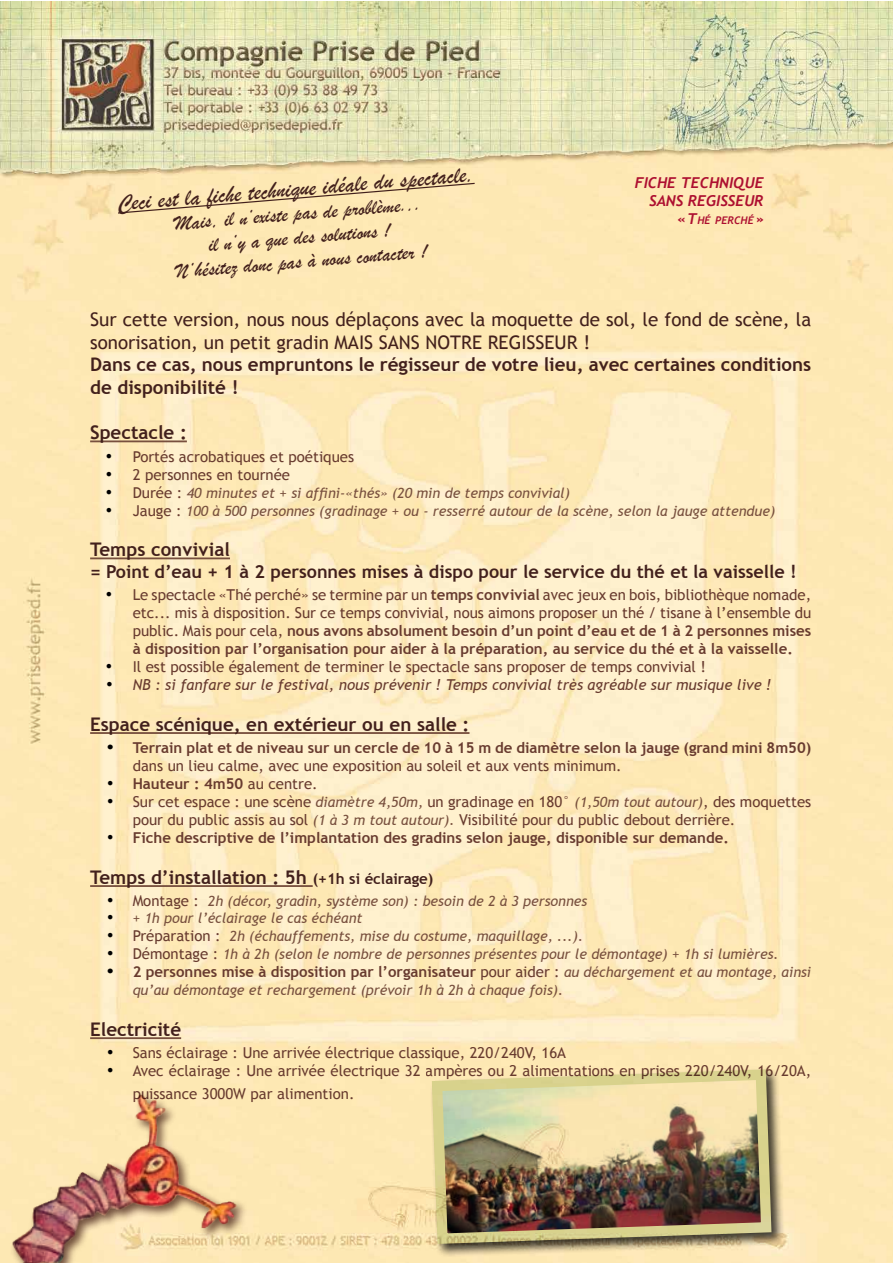
<style>
.page{position:relative;width:893px;height:1263px;background:#fff}
.page>*{position:absolute;margin:0;border:0;box-sizing:border-box;transform-origin:0 0}
.t1{font:24px "Brush Script";color:#42201c}
.t2{font:21px/24px "Brush Script";color:#42201c;text-align:center}
.t3{font:700 18.75px/22.5px "Trebuchet MS";color:#42201c}
.t4{font:18.75px/22.5px "Trebuchet MS";color:#42201c}
.t5{font:700 18px "Trebuchet MS";color:#42201c}
.t6{font:15px/18px "Trebuchet MS";color:#683b2f}
.t7{font:700 15px/18px "Trebuchet MS";color:#683b2f}
.t8{font:italic 15px "Trebuchet MS";color:#683b2f}
.t9{font:italic 700 15px "Trebuchet";color:#ad0f30}
.t10{font:italic 700 15px "Trebuchet";color:#ad0f30}
.t11{font:italic 14.25px "Trebuchet MS";color:#78503e}
.t12{font:italic 700 10.5px "Trebuchet";color:#ad0f30}
.s1{font-size:15px}
.s2{font-family:"Times New Roman";font-size:18px;color:#000}
.s3{font-family:"Times New Roman";font-style:normal;font-size:18px;color:#000}
.s4{font-style:normal;font-size:15px;color:#683b2f}
.s5{font-weight:700}
.s6{font-weight:400}
.s7{font-family:"Times New Roman";font-weight:400;font-size:18px;color:#000}
.s8{font-style:italic;font-size:14.25px;color:#78503e}
.s9{font-weight:400;font-style:italic;font-size:14.25px;color:#78503e}
</style>
<div class="page">
<img style="left:0;top:1px;width:893px;height:1262px">
<hr style="left:90px;top:440px;width:97px;height:2px;background:#78503e">
<hr style="left:90px;top:557px;width:140px;height:2px;background:#78503e">
<hr style="left:90px;top:732px;width:379px;height:2px;background:#78503e">
<hr style="left:90px;top:885px;width:223px;height:2px;background:#78503e">
<hr style="left:90px;top:1037px;width:91px;height:2px;background:#78503e">
<div style="left:10px;top:1091px;width:238px;height:172px;background:#42201c;opacity:.75"></div>
<img style="left:11px;top:1094px;width:226px;height:169px">
<div style="left:117px;top:182px;width:359px;height:32px;background:#fde8b3"></div>
<div style="left:430px;top:1068px;width:355px;height:190px;background:#000;opacity:.75"></div>
<img style="left:427px;top:1064px;width:350px;height:185px">
<h1 class="t1" style="left:116px;top:188px;width:359px;rotate:-5deg">Ceci est la fiche technique idéale du spectacle.</h1>
<h2 class="t2" style="left:171px;top:212px;width:254px;rotate:-5deg">Mais, il n’existe pas de problème... il n’y a que des solutions !<br>N’hésitez donc pas à nous contacter !</h2>
<p class="t9" style="left:635px;top:173px;width:130px">FICHE TECHNIQUE</p>
<p class="t10" style="left:649px;top:191px;width:115px">SANS REGISSEUR</p>
<p class="t12" style="left:677px;top:213px;width:88px"><span class="s1">«T</span>HÉ PERCHÉ <span class="s1">»</span></p>
<p class="t4" style="left:90px;top:309px;width:723px">Sur cette version, nous nous déplaçons avec la moquette de sol, le fond de scène, la sonorisation, un petit gradin MAIS SANS NOTRE REGISSEUR !</p>
<p class="t3" style="left:90px;top:354px;width:723px">Dans ce cas, nous empruntons le régisseur de votre lieu, avec certaines conditions de disponibilité !</p>
<p class="t3" style="left:90px;top:421px;width:98px">Spectacle :</p>
<p class="t6" style="left:106px;top:447px;width:250px"><span class="s2">•</span> Portés acrobatiques et poétiques</p>
<p class="t6" style="left:106px;top:465px;width:186px"><span class="s2">•</span> 2 personnes en tournée</p>
<p class="t11" style="left:106px;top:484px;width:466px"><span class="s3">•</span> <span class="s4">Durée :</span> 40 minutes et + si affini-«thés» (20 min de temps convivial)</p>
<p class="t11" style="left:106px;top:502px;width:671px"><span class="s3">•</span> <span class="s4">Jauge :</span> 100 à 500 personnes (gradinage + ou - resserré autour de la scène, selon la jauge attendue)</p>
<p class="t3" style="left:90px;top:538px;width:141px">Temps convivial</p>
<p class="t5" style="left:90px;top:560px;width:708px">= Point d’eau + 1 à 2 personnes mises à dispo pour le service du thé et la vaisselle !</p>
<p class="t6" style="left:133px;top:586px;width:680px;text-align:justify;text-indent:-27px"><span class="s2">•</span> Le spectacle «Thé perché» se termine par un <span class="s5">temps convivial</span> avec jeux en bois, bibliothèque nomade, etc... mis à disposition. Sur ce temps convivial, nous aimons proposer un thé / tisane à l’ensemble du public. Mais pour cela, <span class="s5">nous avons absolument besoin d’un point d’eau et de 1 à 2 personnes mises à disposition par l’organisation pour aider à la préparation, au service du thé et à la vaisselle.</span></p>
<p class="t6" style="left:106px;top:658px;width:602px"><span class="s2">•</span> Il est possible également de terminer le spectacle sans proposer de temps convivial !</p>
<p class="t8" style="left:106px;top:676px;width:668px"><span class="s2">•</span> NB : si fanfare sur le festival, nous prévenir ! Temps convivial très agréable sur musique live !</p>
<p class="t3" style="left:90px;top:713px;width:381px">Espace scénique, en extérieur ou en salle :</p>
<p class="t7" style="left:133px;top:739px;width:680px;text-indent:-26px"><span class="s2">•</span> Terrain plat et de niveau sur un cercle de 10 à 15 m de diamètre selon la jauge (grand mini 8m50) <span class="s6">dans un lieu calme, avec une exposition au soleil et aux vents minimum.</span></p>
<p class="t7" style="left:107px;top:775px;width:212px"><span class="s7">•</span> Hauteur : 4m50 <span class="s6">au centre.</span></p>
<p class="t6" style="left:133px;top:793px;width:680px;text-indent:-26px"><span class="s2">•</span> Sur cet espace : une scène <span class="s8">diamètre 4,50m,</span> un gradinage en 180° <span class="s8">(1,50m tout autour)</span>, des moquettes pour du public assis au sol <span class="s8">(1 à 3 m tout autour).</span> Visibilité pour du public debout derrière.</p>
<p class="t7" style="left:107px;top:829px;width:623px"><span class="s7">•</span> Fiche descriptive de l’implantation des gradins selon jauge, disponible sur demande.</p>
<p class="t3" style="left:90px;top:866px;width:345px">Temps d’installation : 5h <span class="s1">(+1h si éclairage)</span></p>
<p class="t11" style="left:107px;top:893px;width:482px"><span class="s3">•</span> <span class="s4">Montage :</span> 2h (décor, gradin, système son) : besoin de 2 à 3 personnes</p>
<p class="t11" style="left:107px;top:910px;width:257px"><span class="s3">•</span> + 1h pour l’éclairage le cas échéant</p>
<p class="t11" style="left:107px;top:928px;width:478px"><span class="s3">•</span> <span class="s4">Préparation :</span> 2h (échauffements, mise du costume, maquillage, ...).</p>
<p class="t11" style="left:107px;top:946px;width:673px"><span class="s3">•</span> <span class="s4">Démontage :</span> 1h à 2h (selon le nombre de personnes présentes pour le démontage) + 1h si lumières.</p>
<p class="t7" style="left:107px;top:963px;width:706px"><span class="s2">•</span> 2 personnes mise à disposition par l’organisateur <span class="s6">pour aider :</span> <span class="s9">au déchargement et au montage, ainsi</span></p>
<p class="t11" style="left:133px;top:982px;width:432px">qu’au démontage et rechargement (prévoir 1h à 2h à chaque fois).</p>
<p class="t3" style="left:90px;top:1018px;width:92px">Electricité</p>
<p class="t6" style="left:107px;top:1044px;width:460px"><span class="s2">•</span> Sans éclairage : Une arrivée électrique classique, 220/240V, 16A</p>
<p class="t6" style="left:133px;top:1060px;width:680px;line-height:22.5px;text-indent:-26px"><span class="s2">•</span> Avec éclairage : Une arrivée électrique 32 ampères ou 2 alimentations en prises 220/240V, 16/20A, puissance 3000W par alimention.</p>
</div>
